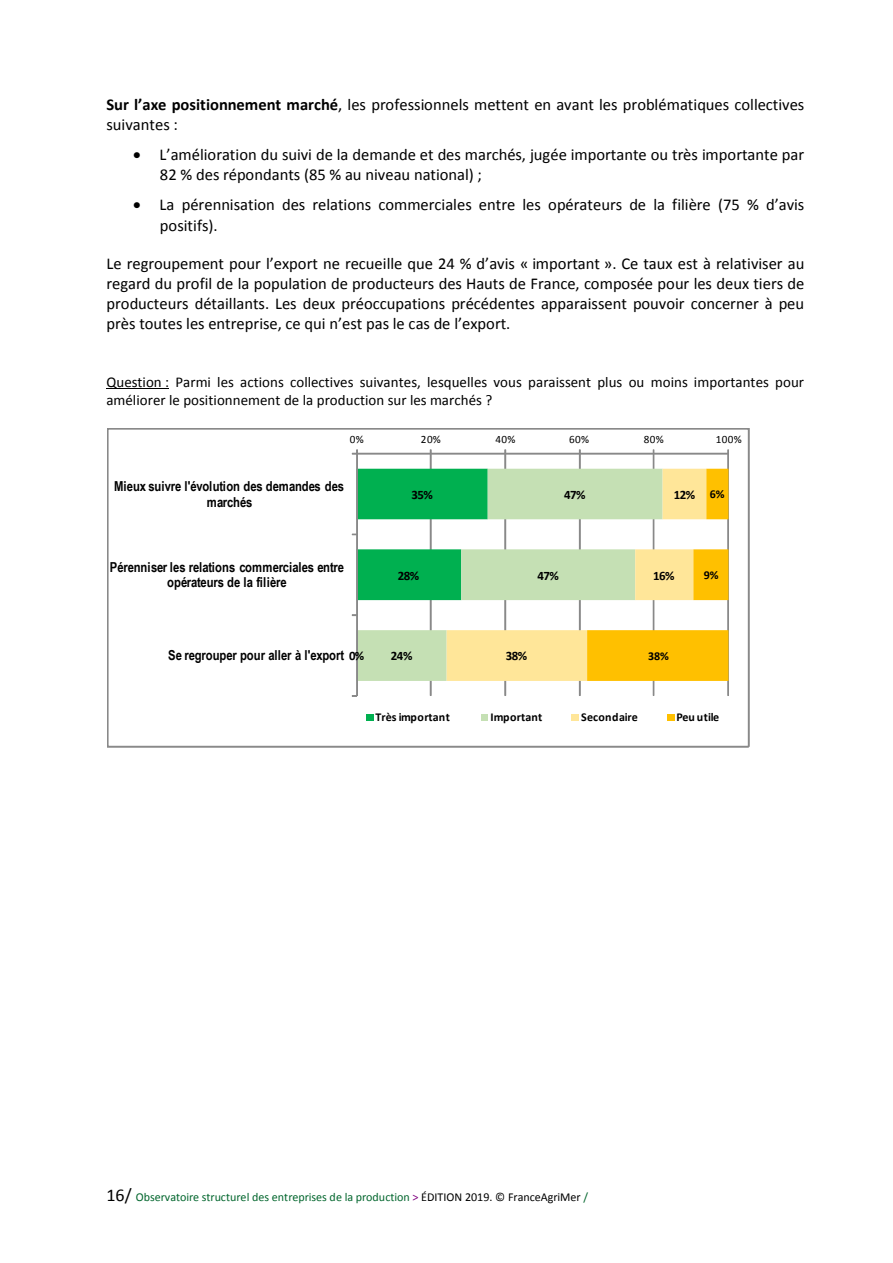
<style>
.page{position:relative;width:893px;height:1263px;background:#fff}
.page>*{position:absolute;margin:0;border:0;box-sizing:border-box;transform-origin:0 0}
.t1{font:16.5px/20.1px "Calibri";color:#000}
.t2{font:15px/18.1px "Calibri";letter-spacing:.005em;color:#000}
.t3{font:700 13.8px/15.5px "Arial Narrow";letter-spacing:-.005em;color:#000;text-align:center}
.t4{font:700 12.9px "Calibri";letter-spacing:-.045em;color:#000}
.t5{font:12px "Calibri";letter-spacing:-.005em;color:#00652c}
.t6{font:700 12px "Calibri";letter-spacing:.005em;color:#000}
.t7{font:700 12px "Calibri";letter-spacing:-.025em;color:#000}
.t8{font:11.1px "Calibri";letter-spacing:.035em;color:#000}
.s1{font-weight:700}
.s2{font-family:"Calibri";font-size:12.9px}
.s3{font-size:18px;color:#000}
.s4{color:#800080}
.s5{color:#000}
</style>
<div class="page">
<hr style="left:106px;top:388px;width:63px;height:1px;background:#000">
<svg style="left:107px;top:428px;width:642px;height:319px"></svg>
<p class="t1" style="left:106px;top:95px;width:699px"><span class="s1">Sur l’axe positionnement marché</span>, les professionnels mettent en avant les problématiques collectives suivantes :</p>
<p class="t1" style="left:160px;top:145px;width:646px;text-indent:-27px">• L’amélioration du suivi de la demande et des marchés, jugée importante ou très importante par<br>82 % des répondants (85 % au niveau national) ;</p>
<p class="t1" style="left:160px;top:195px;width:646px;text-indent:-27px">• La pérennisation des relations commerciales entre les opérateurs de la filière (75 % d’avis positifs).</p>
<p class="t1" style="left:106px;top:254px;width:699px;text-align:justify">Le regroupement pour l’export ne recueille que 24 % d’avis « important ». Ce taux est à relativiser au regard du profil de la population de producteurs des Hauts de France, composée pour les deux tiers de producteurs détaillants. Les deux préoccupations précédentes apparaissent pouvoir concerner à peu près toutes les entreprise, ce qui n’est pas le cas de l’export.</p>
<p class="t2" style="left:106px;top:373px;width:699px">Question : Parmi les actions collectives suivantes, lesquelles vous paraissent plus ou moins importantes pour améliorer le positionnement de la production sur les marchés ?</p>
<p class="t8" style="left:350px;top:434px;width:16px">0%</p>
<p class="t8" style="left:421px;top:434px;width:22px">20%</p>
<p class="t8" style="left:495px;top:434px;width:22px">40%</p>
<p class="t8" style="left:569px;top:434px;width:21px">60%</p>
<p class="t8" style="left:643px;top:434px;width:21px">80%</p>
<p class="t8" style="left:715px;top:434px;width:27px">100%</p>
<p class="t3" style="left:114px;top:480px;width:231px">Mieux suivre l'évolution des demandes des marchés</p>
<p class="t3" style="left:110px;top:561px;width:236px">Pérenniser les relations commerciales entre opérateurs de la filière</p>
<p class="t4" style="left:411px;top:489px;width:23px">35%</p>
<p class="t4" style="left:398px;top:570px;width:23px">28%</p>
<p class="t4" style="left:564px;top:489px;width:23px">47%</p>
<p class="t4" style="left:537px;top:570px;width:23px">47%</p>
<p class="t4" style="left:673px;top:489px;width:23px">12%</p>
<p class="t6" style="left:709px;top:489px;width:16px">6%</p>
<p class="t4" style="left:653px;top:570px;width:23px">16%</p>
<p class="t6" style="left:703px;top:570px;width:16px">9%</p>
<p class="t3" style="left:168px;top:649px;width:198px">Se regrouper pour aller à l'export <span class="s2">0%</span></p>
<p class="t4" style="left:391px;top:650px;width:23px">24%</p>
<p class="t4" style="left:506px;top:650px;width:23px">38%</p>
<p class="t6" style="left:648px;top:651px;width:22px">38%</p>
<p class="t6" style="left:375px;top:712px;width:76px">Très important</p>
<p class="t6" style="left:490px;top:712px;width:54px">Important</p>
<p class="t6" style="left:581px;top:712px;width:58px">Secondaire</p>
<p class="t7" style="left:676px;top:712px;width:44px">Peu utile</p>
<p class="t5" style="left:106px;top:1191px;width:483px"><span class="s3">16/</span> Observatoire structurel des entreprises de la production <span class="s4">&gt;</span> <span class="s5">ÉDITION 2019. © FranceAgriMer</span> /</p>
</div>
